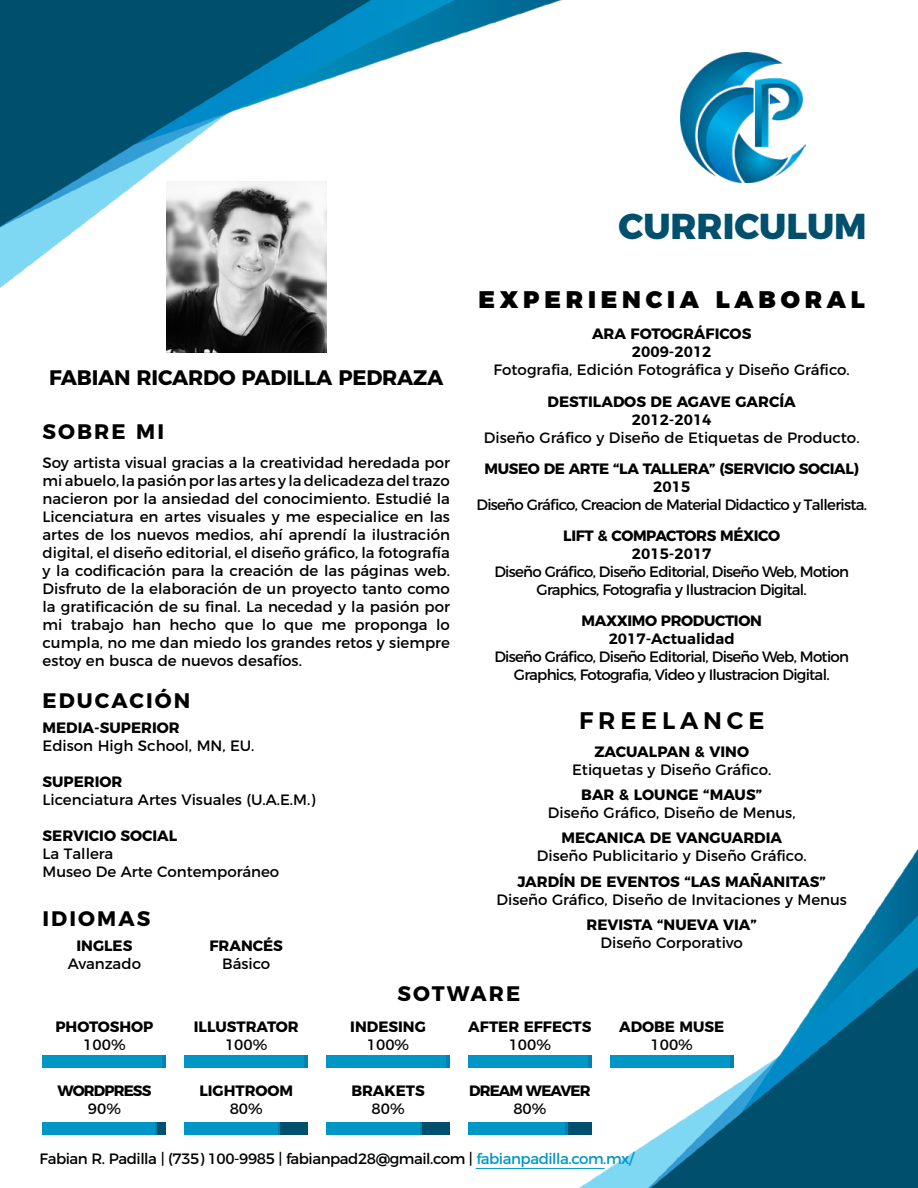
<style>
.page{position:relative;width:918px;height:1188px;background:#fff}
.page>*{position:absolute;margin:0;border:0;box-sizing:border-box;transform-origin:0 0}
.t1{font:800 36px "Montserrat";color:#00506d}
.t2{font:900 24px "Montserrat";letter-spacing:.2em;color:#000}
.t3{font:600 24px "Montserrat";letter-spacing:.2em;color:#000}
.t4{font:700 21px "Montserrat";letter-spacing:-.01em;color:#000}
.t5{font:700 21px "Montserrat";letter-spacing:.1em;color:#000}
.t6{font:700 21px "Montserrat";letter-spacing:.06em;color:#000}
.t7{font:15px/18px "Montserrat";letter-spacing:-.005em;color:#000;text-align:justify}
.t8{font:700 15px "Montserrat";color:#000}
.t9{font:15px/18px "Montserrat";letter-spacing:-.05em;color:#000;text-align:center}
.t10{font:700 15px "Montserrat";letter-spacing:-.025em;color:#000}
.t11{font:15px "Montserrat";letter-spacing:-.03em;color:#000}
.t12{font:600 15px "Montserrat";color:#000}
.t13{font:700 15px "Montserrat";letter-spacing:-.06em;color:#000}
.s1{color:#0097c7}
</style>
<div class="page">
<img style="left:0;top:0;width:918px;height:1188px">
<hr style="left:476px;top:1168px;width:129px;height:1px;background:#0097c7">
<img style="left:680px;top:52px;width:125px;height:131px">
<img style="left:166px;top:181px;width:160px;height:172px">
<div style="left:43px;top:1122px;width:123px;height:12px;background:#00506d"></div>
<div style="left:468px;top:1122px;width:124px;height:12px;background:#00506d"></div>
<div style="left:43px;top:1055px;width:123px;height:13px;background:#0083b4"></div>
<div style="left:43px;top:1122px;width:114px;height:12px;background:#0083b4"></div>
<div style="left:468px;top:1122px;width:100px;height:12px;background:#0083b4"></div>
<div style="left:184px;top:1055px;width:124px;height:13px;background:#0083b4"></div>
<div style="left:326px;top:1055px;width:124px;height:13px;background:#0083b4"></div>
<div style="left:468px;top:1055px;width:124px;height:13px;background:#0083b4"></div>
<div style="left:610px;top:1055px;width:124px;height:13px;background:#0083b4"></div>
<div style="left:43px;top:1055px;width:119px;height:13px;background:#0097c7"></div>
<div style="left:43px;top:1122px;width:112px;height:12px;background:#0097c7"></div>
<div style="left:468px;top:1122px;width:97px;height:12px;background:#0097c7"></div>
<div style="left:184px;top:1055px;width:120px;height:13px;background:#0097c7"></div>
<div style="left:326px;top:1055px;width:120px;height:13px;background:#0097c7"></div>
<div style="left:468px;top:1055px;width:120px;height:13px;background:#0097c7"></div>
<div style="left:610px;top:1055px;width:120px;height:13px;background:#0097c7"></div>
<div style="left:184px;top:1122px;width:124px;height:12px;background:#00506d"></div>
<div style="left:326px;top:1122px;width:124px;height:12px;background:#00506d"></div>
<div style="left:184px;top:1122px;width:96px;height:12px;background:#008dbd"></div>
<div style="left:326px;top:1122px;width:95px;height:12px;background:#0097c7"></div>
<div style="left:184px;top:1122px;width:93px;height:12px;background:#0097c7"></div>
<h1 class="t1" style="left:619px;top:196px;width:250px">CURRICULUM</h1>
<h3 class="t4" style="left:49px;top:360px;width:396px">FABIAN RICARDO PADILLA PEDRAZA</h3>
<h3 class="t6" style="left:43px;top:415px;width:123px">SOBRE MI</h3>
<p class="t7" style="left:43px;top:452px;width:409px">Soy artista visual gracias a la creatividad heredada por mi abuelo, la pasión por las artes y la delicadeza del trazo nacieron por la ansiedad del conocimiento. Estudié la Licenciatura en artes visuales y me especialice en las artes de los nuevos medios, ahí aprendí la ilustración digital, el diseño editorial, el diseño gráfico, la fotografía y la codificación para la creación de las páginas web.<br>Disfruto de la elaboración de un proyecto tanto como la gratificación de su final. La necedad y la pasión por mi trabajo han hecho que lo que me proponga lo cumpla, no me dan miedo los grandes retos y siempre estoy en busca de nuevos desafíos.</p>
<h3 class="t5" style="left:43px;top:684px;width:149px">EDUCACIÓN</h3>
<p class="t8" style="left:43px;top:716px;width:139px">MEDIA-SUPERIOR</p>
<p class="t7" style="left:43px;top:736px;width:213px">Edison High School, MN, EU.</p>
<p class="t8" style="left:43px;top:770px;width:81px">SUPERIOR</p>
<p class="t7" style="left:43px;top:790px;width:274px">Licenciatura Artes Visuales (U.A.E.M.)</p>
<p class="t8" style="left:43px;top:824px;width:136px">SERVICIO SOCIAL</p>
<p class="t7" style="left:43px;top:844px;width:238px">La Tallera<br>Museo De Arte Contemporáneo</p>
<h3 class="t5" style="left:43px;top:901px;width:109px">IDIOMAS</h3>
<p class="t8" style="left:76px;top:934px;width:57px">INGLES</p>
<p class="t7" style="left:68px;top:954px;width:75px">Avanzado</p>
<p class="t8" style="left:209px;top:934px;width:75px">FRANCÉS</p>
<p class="t7" style="left:222px;top:954px;width:50px">Básico</p>
<h2 class="t2" style="left:479px;top:280px;width:388px">EXPERIENCIA LABORAL</h2>
<p class="t8" style="left:592px;top:321px;width:161px">ARA FOTOGRÁFICOS</p>
<p class="t12" style="left:632px;top:339px;width:81px">2009-2012</p>
<p class="t7" style="left:494px;top:359px;width:358px">Fotografia, Edición Fotográfica y Diseño Gráfico.</p>
<p class="t8" style="left:548px;top:389px;width:250px">DESTILADOS DE AGAVE GARCÍA</p>
<p class="t12" style="left:632px;top:407px;width:81px">2012-2014</p>
<p class="t7" style="left:484px;top:427px;width:377px">Diseño Gráfico y Diseño de Etiquetas de Producto.</p>
<p class="t10" style="left:485px;top:457px;width:376px">MUSEO DE ARTE “LA TALLERA” (SERVICIO SOCIAL)</p>
<p class="t12" style="left:653px;top:475px;width:39px">2015</p>
<p class="t9" style="left:476px;top:495px;width:392px">Diseño Gráfico, Creacion de Material Didactico y Tallerista.</p>
<p class="t10" style="left:563px;top:524px;width:218px">LIFT &amp; COMPACTORS MÉXICO</p>
<p class="t12" style="left:632px;top:542px;width:81px">2015-2017</p>
<p class="t9" style="left:494px;top:562px;width:356px">Diseño Gráfico, Diseño Editorial, Diseño Web, Motion<br>Graphics, Fotografia y Ilustracion Digital.</p>
<p class="t10" style="left:582px;top:608px;width:182px">MAXXIMO PRODUCTION</p>
<p class="t12" style="left:609px;top:626px;width:128px">2017-Actualidad</p>
<p class="t9" style="left:494px;top:646px;width:356px">Diseño Gráfico, Diseño Editorial, Diseño Web, Motion<br>Graphics, Fotografia, Video y Ilustracion Digital.</p>
<h2 class="t3" style="left:579px;top:701px;width:187px">FREELANCE</h2>
<p class="t8" style="left:594px;top:739px;width:156px">ZACUALPAN &amp; VINO</p>
<p class="t7" style="left:572px;top:759px;width:201px">Etiquetas y Diseño Gráfico.</p>
<p class="t8" style="left:581px;top:782px;width:182px">BAR &amp; LOUNGE “MAUS”</p>
<p class="t7" style="left:548px;top:802px;width:249px">Diseño Gráfico, Diseño de Menus,</p>
<p class="t8" style="left:561px;top:826px;width:222px">MECANICA DE VANGUARDIA</p>
<p class="t7" style="left:537px;top:846px;width:271px">Diseño Publicitario y Diseño Gráfico.</p>
<p class="t8" style="left:517px;top:869px;width:310px">JARDÍN DE EVENTOS “LAS MAÑANITAS”</p>
<p class="t7" style="left:496px;top:889px;width:352px">Diseño Gráfico, Diseño de Invitaciones y Menus</p>
<p class="t8" style="left:587px;top:912px;width:172px">REVISTA “NUEVA VIA”</p>
<p class="t7" style="left:601px;top:933px;width:144px">Diseño Corporativo</p>
<p class="t8" style="left:55px;top:1014px;width:100px">PHOTOSHOP</p>
<p class="t7" style="left:83px;top:1034px;width:44px">100%</p>
<p class="t13" style="left:57px;top:1078px;width:96px">WORDPRESS</p>
<p class="t7" style="left:88px;top:1098px;width:35px">90%</p>
<p class="t8" style="left:194px;top:1014px;width:106px">ILLUSTRATOR</p>
<p class="t7" style="left:225px;top:1034px;width:44px">100%</p>
<p class="t8" style="left:199px;top:1078px;width:95px">LIGHTROOM</p>
<p class="t7" style="left:230px;top:1098px;width:35px">80%</p>
<h3 class="t5" style="left:398px;top:976px;width:124px">SOTWARE</h3>
<p class="t8" style="left:350px;top:1014px;width:77px">INDESING</p>
<p class="t7" style="left:367px;top:1034px;width:44px">100%</p>
<p class="t8" style="left:351px;top:1078px;width:75px">BRAKETS</p>
<p class="t7" style="left:372px;top:1098px;width:35px">80%</p>
<p class="t8" style="left:468px;top:1014px;width:125px">AFTER EFFECTS</p>
<p class="t7" style="left:509px;top:1034px;width:44px">100%</p>
<p class="t13" style="left:469px;top:1078px;width:123px">DREAM WEAVER</p>
<p class="t7" style="left:513px;top:1098px;width:35px">80%</p>
<p class="t8" style="left:619px;top:1014px;width:107px">ADOBE MUSE</p>
<p class="t7" style="left:651px;top:1034px;width:44px">100%</p>
<p class="t11" style="left:40px;top:1146px;width:596px">Fabian R. Padilla | (735) 100-9985 | fabianpad28@gmail.com | <span class="s1">fabianpadilla.com.mx/</span></p>
</div>
